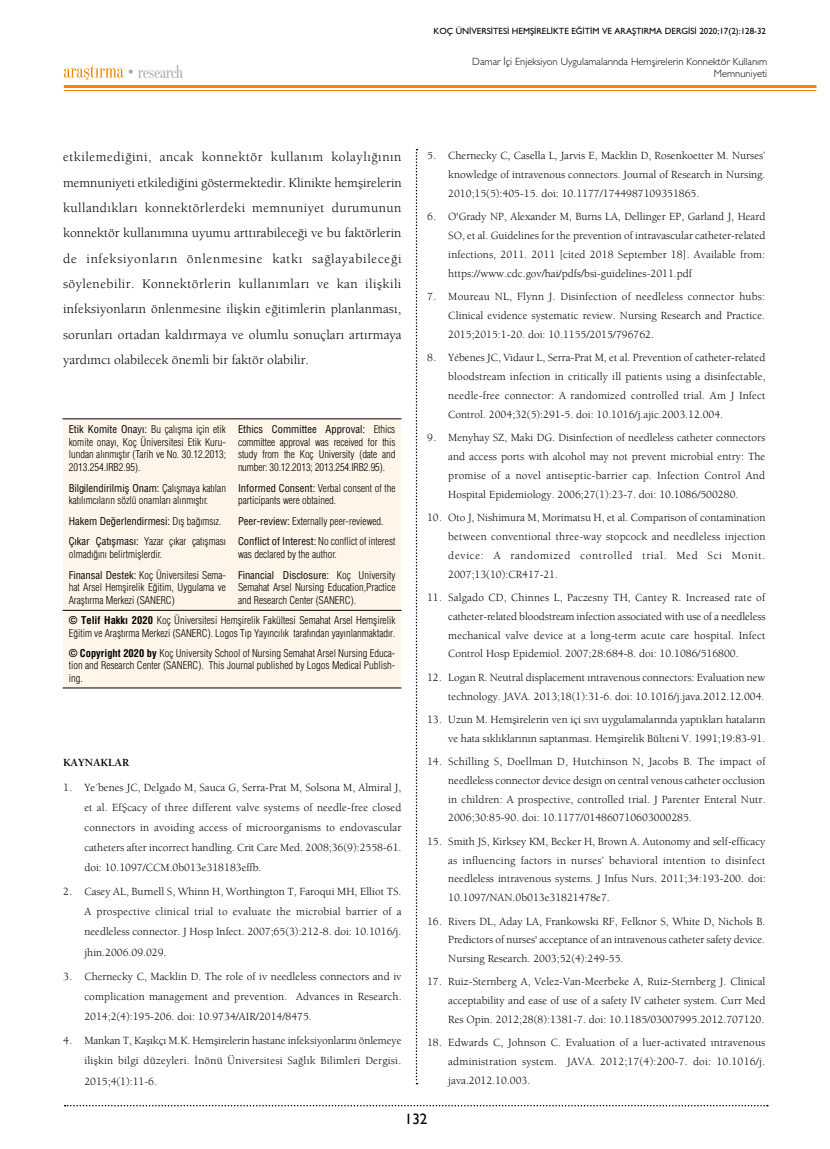
<style>
.page{position:relative;width:830px;height:1149px;background:#fff}
.page>*{position:absolute;margin:0;border:0;box-sizing:border-box;transform-origin:0 0}
.t1{font:18.3px "Benton Mod Disp Comp";color:#a4acb1}
.t2{font:15px "Gill Sans";color:#000}
.t3{font:13.5px/25.3px "Berkeley Book Tr";color:#000;text-align:justify}
.t4{font:11.25px/18.9px "Berkeley Book Tr";color:#000;text-align:justify}
.t5{font:11.25px "Berkeley Bold Tr";color:#000}
.t6{font:10.5px/12.6px "Helvetica Condensed Light Tr";color:#000}
.t7{font:10.5px "Helvetica Cond Normal Tr";color:#000}
.t8{font:10.5px/12.6px "Gill Sans Light Tr";color:#000;text-align:right}
.t9{font:9px "Gill Sans Normal Tr";color:#000}
.s1{font-family:"Helvetica Cond Normal Tr"}
.s2{font-family:"Helvetica Condensed Light Tr"}
.s3{font-family:"Helvetica Cond Bold Tr"}
</style>
<div class="page">
<svg style="left:65px;top:1105px;width:702px;height:1px"></svg>
<hr style="left:64px;top:85px;width:752px;height:3px;background:#f18700">
<hr style="left:64px;top:90px;width:752px;height:1px;background:#f18700">
<svg style="left:64px;top:65px;width:60px;height:15px"></svg>
<svg style="left:415px;top:149px;width:2px;height:935px"></svg>
<div style="left:63px;top:419px;width:338px;height:268px;background:#fff5e9"></div>
<hr style="left:63px;top:418px;width:169px;height:1px;background:#000">
<hr style="left:232px;top:418px;width:169px;height:1px;background:#000">
<hr style="left:63px;top:609px;width:169px;height:1px;background:#000">
<hr style="left:232px;top:609px;width:169px;height:1px;background:#000">
<hr style="left:63px;top:687px;width:169px;height:1px;background:#000">
<hr style="left:232px;top:687px;width:169px;height:1px;background:#000">
<p class="t9" style="left:433px;top:26px;width:334px">KOÇ ÜNİVERSİTESİ HEMŞİRELİKTE EĞİTİM VE ARAŞTIRMA DERGİSİ 2020;17(2):128-32</p>
<h1 class="t1" style="left:128px;top:62px;width:57px">• research</h1>
<p class="t8" style="left:472px;top:55px;width:296px">Damar İçi Enjeksiyon Uygulamalarında Hemşirelerin Konnektör Kullanım<br>Memnuniyeti</p>
<p class="t3" style="left:63px;top:144px;width:340px">etkilemediğini, ancak konnektör kullanım kolaylığının memnuniyeti etkilediğini göstermektedir. Klinikte hemşirelerin kullandıkları konnektörlerdeki memnuniyet durumunun konnektör kullanımına uyumu arttırabileceği ve bu faktörlerin de infeksiyonların önlenmesine katkı sağlayabileceği söylenebilir. Konnektörlerin kullanımları ve kan ilişkili infeksiyonların önlenmesine ilişkin eğitimlerin planlanması, sorunları ortadan kaldırmaya ve olumlu sonuçları artırmaya yardımcı olabilecek önemli bir faktör olabilir.</p>
<p class="t6" style="left:69px;top:423px;width:159px;text-align:justify"><span class="s1">Etik Komite Onayı:</span> Bu çalışma için etik komite onayı, Koç Üniversitesi Etik Kuru&shy;lundan alınmıştır (Tarih ve No. 30.12.2013; 2013.254.IRB2.95).</p>
<p class="t7" style="left:238px;top:422px;width:159px">Ethics Committee Approval: <span class="s2">Ethics</span></p>
<p class="t6" style="left:238px;top:435px;width:159px;text-align:justify">committee approval was received for this study from the Koç University (date and number: 30.12.2013; 2013.254.IRB2.95).</p>
<p class="t7" style="left:69px;top:481px;width:159px">Bilgilendirilmiş Onam: <span class="s2">Çalışmaya katılan</span></p>
<p class="t6" style="left:69px;top:494px;width:141px">katılımcıların sözlü onamları alınmıştır.</p>
<p class="t6" style="left:238px;top:481px;width:159px"><span class="s1">Informed Consent:</span> Verbal consent of the participants were obtained.</p>
<p class="t7" style="left:69px;top:514px;width:154px">Hakem Değerlendirmesi: <span class="s2">Dış bağımsız.</span></p>
<p class="t6" style="left:238px;top:514px;width:147px"><span class="s1">Peer-review:</span> Externally peer-reviewed.</p>
<p class="t6" style="left:69px;top:535px;width:159px"><span class="s1">Çıkar Çatışması:</span> Yazar çıkar çatışması olmadığını belirtmişlerdir.</p>
<p class="t6" style="left:238px;top:535px;width:159px"><span class="s1">Conflict of Interest:</span> No conflict of interest was declared by the author.</p>
<p class="t6" style="left:69px;top:568px;width:159px;text-align:justify"><span class="s1">Finansal Destek:</span> Koç Üniversitesi Sema&shy;hat Arsel Hemşirelik Eğitim, Uygulama ve Araştırma Merkezi (SANERC)</p>
<p class="t7" style="left:238px;top:568px;width:159px">Financial Disclosure: <span class="s2">Koç University</span></p>
<p class="t6" style="left:238px;top:581px;width:159px">Semahat Arsel Nursing Education,Practice and Research Center (SANERC).</p>
<p class="t6" style="left:69px;top:614px;width:328px"><span class="s3">© Telif Hakkı 2020</span> Koç Üniversitesi Hemşirelik Fakültesi Semahat Arsel Hemşirelik<br>Eğitim ve Araştırma Merkezi (SANERC). Logos Tıp Yayıncılık tarafından yayınlanmaktadır.</p>
<p class="t6" style="left:69px;top:646px;width:328px;text-align:justify"><span class="s3">© Copyright 2020 by</span> Koç University School of Nursing Semahat Arsel Nursing Educa&shy;tion and Research Center (SANERC). This Journal published by Logos Medical Publish&shy;ing.</p>
<p class="t5" style="left:63px;top:755px;width:68px">KAYNAKLAR</p>
<p class="t4" style="left:84px;top:776px;width:318px;line-height:20.1px;text-indent:-21px">1. Ye´benes JC, Delgado M, Sauca G, Serra-Prat M, Solsona M, Almiral J, et al. Efficacy of three different valve systems of needle-free closed connectors in avoiding access of microorganisms to endovascular catheters after incorrect handling. Crit Care Med. 2008;36(9):2558-61. doi: 10.1097/CCM.0b013e318183effb.</p>
<p class="t4" style="left:84px;top:881px;width:318px;line-height:20.1px;text-indent:-21px">2. Casey AL, Burnell S, Whinn H, Worthington T, Faroqui MH, Elliot TS.<br>A prospective clinical trial to evaluate the microbial barrier of a needleless connector. J Hosp Infect. 2007;65(3):212-8. doi: 10.1016/j. jhin.2006.09.029.</p>
<p class="t4" style="left:84px;top:965px;width:318px;line-height:20.1px;text-indent:-21px">3. Chernecky C, Macklin D. The role of iv needleless connectors and iv complication management and prevention. Advances in Research.<br>2014;2(4):195-206. doi: 10.9734/AIR/2014/8475.</p>
<p class="t4" style="left:84px;top:1030px;width:318px;line-height:20.1px;text-indent:-21px">4. Mankan T, Kaşıkçı M.K. Hemşirelerin hastane infeksiyonlarını önlemeye ilişkin bilgi düzeyleri. İnönü Üniversitesi Sağlık Bilimleri Dergisi.<br>2015;4(1):11-6.</p>
<p class="t4" style="left:448px;top:146px;width:318px;text-indent:-21px">5. Chernecky C, Casella L, Jarvis E, Macklin D, Rosenkoetter M. Nurses’ knowledge of intravenous connectors. Journal of Research in Nursing.<br>2010;15(5):405-15. doi: 10.1177/1744987109351865.</p>
<p class="t4" style="left:448px;top:207px;width:318px;text-indent:-21px">6. O'Grady NP, Alexander M, Burns LA, Dellinger EP, Garland J, Heard SO, et al. Guidelines for the prevention of intravascular catheter-related infections, 2011. 2011 [cited 2018 September 18]. Available from: https://www.cdc.gov/hai/pdfs/bsi-guidelines-2011.pdf</p>
<p class="t4" style="left:448px;top:287px;width:318px;text-indent:-21px">7. Moureau NL, Flynn J. Disinfection of needleless connector hubs:<br>Clinical evidence systematic review. Nursing Research and Practice.<br>2015;2015:1-20. doi: 10.1155/2015/796762.</p>
<p class="t4" style="left:448px;top:348px;width:318px;text-indent:-21px">8. Yébenes JC, Vidaur L, Serra-Prat M, et al. Prevention of catheter-related bloodstream infection in critically ill patients using a disinfectable, needle-free connector: A randomized controlled trial. Am J Infect Control. 2004;32(5):291-5. doi: 10.1016/j.ajic.2003.12.004.</p>
<p class="t4" style="left:448px;top:427px;width:318px;text-indent:-21px">9. Menyhay SZ, Maki DG. Disinfection of needleless catheter connectors and access ports with alcohol may not prevent microbial entry: The promise of a novel antiseptic-barrier cap. Infection Control And Hospital Epidemiology. 2006;27(1):23-7. doi: 10.1086/500280.</p>
<p class="t4" style="left:448px;top:507px;width:319px;text-indent:-21px">10. Oto J, Nishimura M, Morimatsu H, et al. Comparison of contamination between conventional three-way stopcock and needleless injection device: A randomized controlled trial. Med Sci Monit.<br>2007;13(10):CR417-21.</p>
<p class="t4" style="left:448px;top:587px;width:319px;text-indent:-21px">11. Salgado CD, Chinnes L, Paczesny TH, Cantey R. Increased rate of catheter-related bloodstream infection associated with use of a needleless mechanical valve device at a long-term acute care hospital. Infect Control Hosp Epidemiol. 2007;28:684-8. doi: 10.1086/516800.</p>
<p class="t4" style="left:427px;top:667px;width:340px;text-align:right">12. Logan R. Neutral displacement ıntravenous connectors: Evaluation new technology. JAVA. 2013;18(1):31-6. doi: 10.1016/j.java.2012.12.004.</p>
<p class="t4" style="left:427px;top:709px;width:340px;text-align:right">13. Uzun M. Hemşirelerin ven içi sıvı uygulamalarında yaptıkları hataların ve hata sıklıklarının saptanması. Hemşirelik Bülteni V. 1991;19:83-91.</p>
<p class="t4" style="left:448px;top:751px;width:319px;text-indent:-21px">14. Schilling S, Doellman D, Hutchinson N, Jacobs B. The impact of needleless connector device design on central venous catheter occlusion in children: A prospective, controlled trial. J Parenter Enteral Nutr.<br>2006;30:85-90. doi: 10.1177/014860710603000285.</p>
<p class="t4" style="left:448px;top:831px;width:319px;text-indent:-21px">15. Smith JS, Kirksey KM, Becker H, Brown A. Autonomy and self-efficacy as influencing factors in nurses’ behavioral intention to disinfect needleless intravenous systems. J Infus Nurs. 2011;34:193-200. doi:<br>10.1097/NAN.0b013e31821478e7.</p>
<p class="t4" style="left:448px;top:911px;width:318px;text-indent:-21px">16. Rivers DL, Aday LA, Frankowski RF, Felknor S, White D, Nichols B.<br>Predictors of nurses' acceptance of an intravenous catheter safety device.<br>Nursing Research. 2003;52(4):249-55.</p>
<p class="t4" style="left:448px;top:971px;width:318px;text-indent:-21px">17. Ruiz-Sternberg A, Velez-Van-Meerbeke A, Ruiz-Sternberg J. Clinical acceptability and ease of use of a safety IV catheter system. Curr Med Res Opin. 2012;28(8):1381-7. doi: 10.1185/03007995.2012.707120.</p>
<p class="t4" style="left:448px;top:1032px;width:318px;text-indent:-21px">18. Edwards C, Johnson C. Evaluation of a luer-activated ıntravenous administration system. JAVA. 2012;17(4):200-7. doi: 10.1016/j. java.2012.10.003.</p>
<h2 class="t2" style="left:404px;top:1109px;width:24px">132</h2>
</div>
